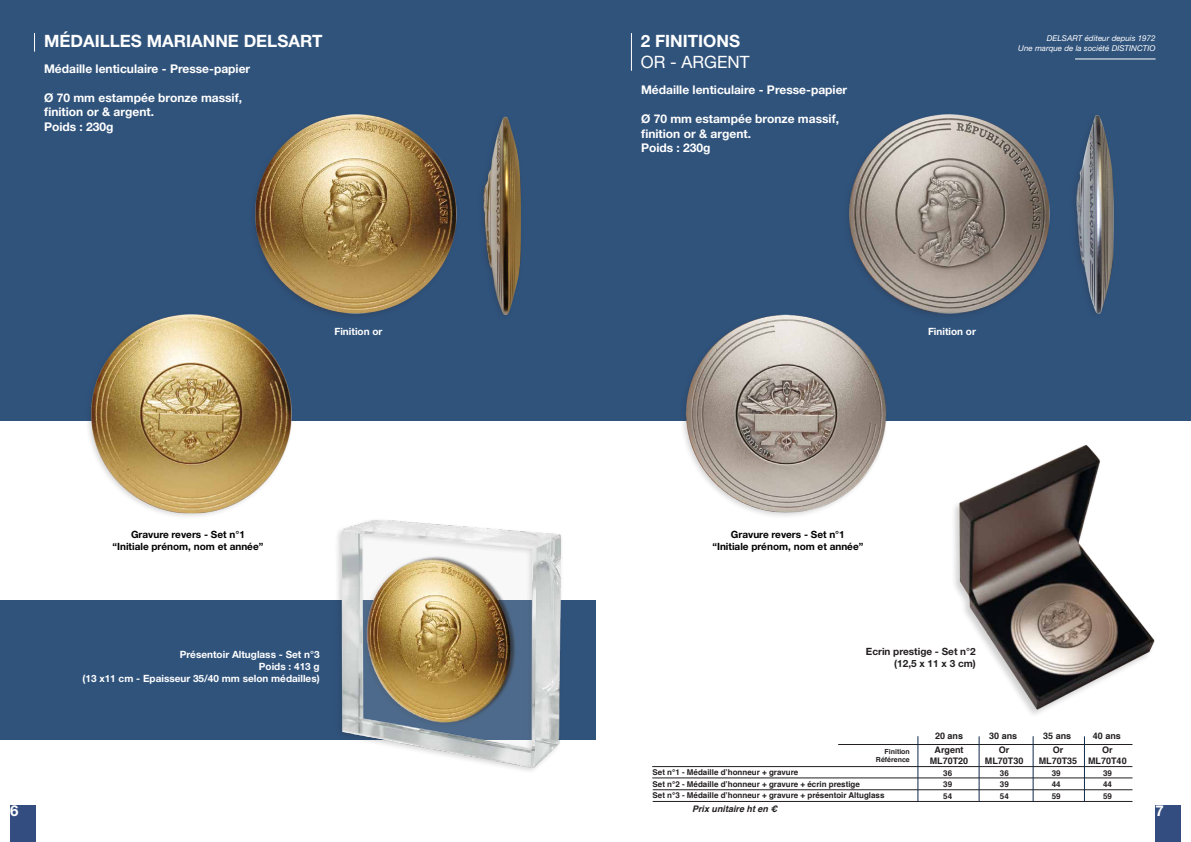
<style>
.page{position:relative;width:1191px;height:842px;background:#fff}
.page>*{position:absolute;margin:0;border:0;box-sizing:border-box;transform-origin:0 0}
.t1{font:700 17px "Helvetica Neue LT Std";color:#fff}
.t2{font:17px "Helvetica Neue LT Std";color:#fff}
.t3{font:700 15px "Helvetica Neue LT Std";color:#fff}
.t4{font:700 12px/14.4px "Helvetica Neue LT Std";color:#fff}
.t5{font:700 10px "Helvetica Neue LT Std";color:#fff}
.t6{font:700 10px "Helvetica Neue LT Std";color:#000}
.t7{font:700 10px "Helvetica Neue LT Std";color:#231f20}
.t8{font:700 9px "Helvetica";color:#231f20}
.t9{font:italic 700 9px "Helvetica";color:#231f20}
.t10{font:700 8px "Helvetica";color:#231f20}
.t11{font:italic 8px "Helvetica Neue LT Std";color:#fff}
.t12{font:700 7px "Helvetica";color:#231f20}
</style>
<div class="page">
<div style="left:0;top:0;width:1191px;height:421px;background:#30537c"></div>
<div style="left:0;top:600px;width:595px;height:139px;background:#30537c"></div>
<svg style="left:34px;top:33px;width:1px;height:19px"></svg>
<hr style="left:631px;top:33px;width:1px;height:38px;background:#fff">
<img style="left:88px;top:314px;width:204px;height:203px">
<img style="left:683px;top:314px;width:204px;height:202px">
<img style="left:229px;top:114px;width:224px;height:216px">
<img style="left:822px;top:114px;width:225px;height:216px">
<img style="left:954px;top:445px;width:201px;height:269px">
<img style="left:308px;top:520px;width:280px;height:251px">
<hr style="left:838px;top:744px;width:294px;height:1px;background:#231f20">
<hr style="left:652px;top:766px;width:480px;height:1px;background:#231f20">
<hr style="left:652px;top:778px;width:480px;height:1px;background:#231f20">
<hr style="left:652px;top:789px;width:480px;height:1px;background:#231f20">
<hr style="left:652px;top:801px;width:480px;height:1px;background:#231f20">
<hr style="left:917px;top:736px;width:1px;height:65px;background:#0f2b4d">
<hr style="left:978px;top:736px;width:1px;height:65px;background:#0f2b4d">
<hr style="left:1032px;top:736px;width:1px;height:65px;background:#0f2b4d">
<hr style="left:1084px;top:736px;width:1px;height:65px;background:#0f2b4d">
<div style="left:10px;top:805px;width:26px;height:37px;background:#344d81"></div>
<div style="left:1155px;top:805px;width:26px;height:37px;background:#344d81"></div>
<img style="left:453px;top:116px;width:68px;height:199px">
<img style="left:1047px;top:115px;width:67px;height:199px">
<hr style="left:1075px;top:58px;width:80px;height:1px;background:#fff">
<p class="t1" style="left:44px;top:31px;width:280px">MÉDAILLES MARIANNE DELSART</p>
<p class="t1" style="left:641px;top:31px;width:101px">2 FINITIONS</p>
<p class="t4" style="left:44px;top:61px;width:208px">Médaille lenticulaire - Presse-papier</p>
<p class="t2" style="left:641px;top:51px;width:110px">OR - ARGENT</p>
<p class="t4" style="left:44px;top:90px;width:199px">Ø 70 mm estampée bronze massif, finition or &amp; argent.</p>
<p class="t4" style="left:44px;top:119px;width:71px">Poids : 230g</p>
<p class="t4" style="left:641px;top:83px;width:208px">Médaille lenticulaire - Presse-papier</p>
<p class="t4" style="left:641px;top:111px;width:199px">Ø 70 mm estampée bronze massif, finition or &amp; argent.</p>
<p class="t4" style="left:641px;top:140px;width:71px">Poids : 230g</p>
<p class="t11" style="left:1047px;top:33px;width:110px">DELSART éditeur depuis 1972</p>
<p class="t11" style="left:1018px;top:43px;width:139px">Une marque de la société DISTINCTIO</p>
<p class="t5" style="left:334px;top:325px;width:49px">Finition or</p>
<p class="t5" style="left:928px;top:325px;width:49px">Finition or</p>
<p class="t6" style="left:131px;top:528px;width:115px">Gravure revers - Set n°1</p>
<p class="t6" style="left:112px;top:540px;width:152px">“Initiale prénom, nom et année”</p>
<p class="t5" style="left:180px;top:648px;width:141px">Présentoir Altuglass - Set n°3</p>
<p class="t5" style="left:259px;top:660px;width:62px">Poids : 413 g</p>
<p class="t5" style="left:82px;top:672px;width:239px">(13 x11 cm - Epaisseur 35/40 mm selon médailles)</p>
<p class="t6" style="left:731px;top:528px;width:115px">Gravure revers - Set n°1</p>
<p class="t6" style="left:712px;top:540px;width:152px">“Initiale prénom, nom et année”</p>
<p class="t7" style="left:866px;top:645px;width:111px">Ecrin prestige - Set n°2</p>
<p class="t7" style="left:894px;top:657px;width:83px">(12,5 x 11 x 3 cm)</p>
<p class="t12" style="left:884px;top:746px;width:27px">Finition</p>
<p class="t12" style="left:876px;top:754px;width:35px">Référence</p>
<p class="t8" style="left:935px;top:729px;width:30px">20 ans</p>
<p class="t8" style="left:934px;top:743px;width:30px">Argent</p>
<p class="t8" style="left:929px;top:753px;width:40px">ML70T20</p>
<p class="t8" style="left:989px;top:729px;width:30px">30 ans</p>
<p class="t8" style="left:1043px;top:729px;width:30px">35 ans</p>
<p class="t8" style="left:1092px;top:729px;width:30px">40 ans</p>
<p class="t8" style="left:998px;top:743px;width:12px">Or</p>
<p class="t8" style="left:984px;top:753px;width:40px">ML70T30</p>
<p class="t8" style="left:1052px;top:743px;width:12px">Or</p>
<p class="t8" style="left:1038px;top:753px;width:40px">ML70T35</p>
<p class="t8" style="left:1102px;top:743px;width:12px">Or</p>
<p class="t8" style="left:1088px;top:753px;width:40px">ML70T40</p>
<p class="t10" style="left:652px;top:766px;width:147px">Set n°1 - Médaille d’honneur + gravure</p>
<p class="t10" style="left:652px;top:777px;width:209px">Set n°2 - Médaille d’honneur + gravure + écrin prestige</p>
<p class="t10" style="left:652px;top:789px;width:233px">Set n°3 - Médaille d’honneur + gravure + présentoir Altuglass</p>
<p class="t10" style="left:943px;top:766px;width:10px">36</p>
<p class="t10" style="left:1000px;top:766px;width:10px">36</p>
<p class="t10" style="left:1051px;top:766px;width:10px">39</p>
<p class="t10" style="left:1103px;top:766px;width:10px">39</p>
<p class="t10" style="left:943px;top:778px;width:10px">39</p>
<p class="t10" style="left:1000px;top:778px;width:10px">39</p>
<p class="t10" style="left:1051px;top:778px;width:10px">44</p>
<p class="t10" style="left:1103px;top:778px;width:10px">44</p>
<p class="t10" style="left:943px;top:790px;width:10px">54</p>
<p class="t10" style="left:1000px;top:790px;width:10px">54</p>
<p class="t10" style="left:1051px;top:790px;width:10px">59</p>
<p class="t10" style="left:1103px;top:790px;width:10px">59</p>
<p class="t3" style="left:10px;top:801px;width:10px">6</p>
<p class="t9" style="left:692px;top:802px;width:87px">Prix unitaire ht en €</p>
<p class="t3" style="left:1155px;top:801px;width:10px">7</p>
</div>
